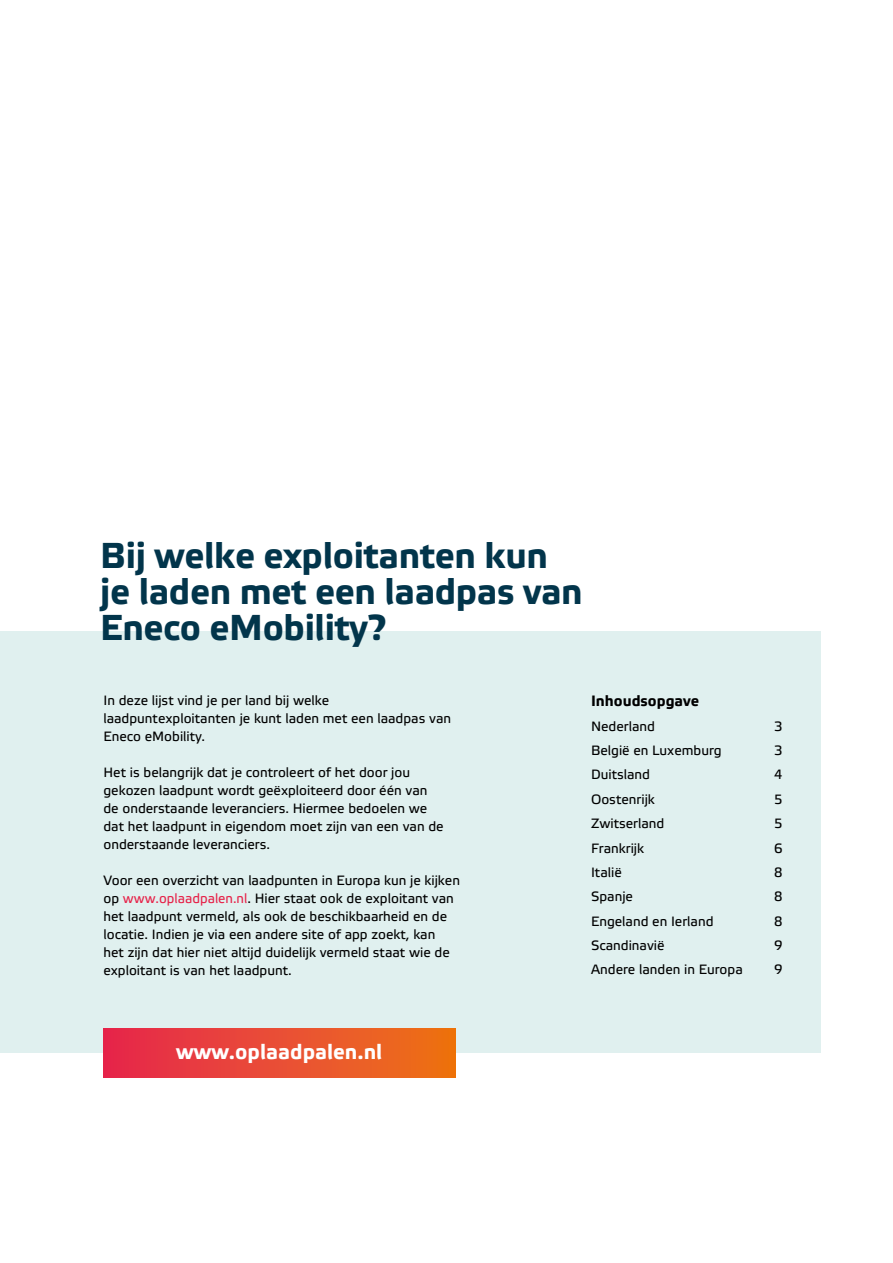
<style>
.page{position:relative;width:893px;height:1263px;background:#fff}
.page>*{position:absolute;margin:0;border:0;box-sizing:border-box;transform-origin:0 0}
.t1{font:700 36px/36px "Etelka Text Pro";letter-spacing:-.01em;color:#02354b}
.t2{font:700 21px "Etelka Text Pro";color:#fff}
.t3{font:700 15px "Etelka Text Pro";color:#000}
.t4{font:13.5px/18px "Etelka Text Pro";color:#000}
.s1{color:#e62249}
</style>
<div class="page">
<div style="left:0;top:632px;width:821px;height:421px;background:#e0f0ef"></div>
<div style="left:103px;top:1028px;width:352px;height:50px;background:linear-gradient(to right,#e6274f,#ed7415)"></div>
<h1 class="t1" style="left:100px;top:540px;width:484px">Bij welke exploitanten kun je laden met een laadpas van<br>Eneco eMobility?</h1>
<p class="t4" style="left:103px;top:692px;width:349px">In deze lijst vind je per land bij welke laadpuntexploitanten je kunt laden met een laadpas van<br>Eneco eMobility.</p>
<p class="t4" style="left:103px;top:764px;width:342px">Het is belangrijk dat je controleert of het door jou gekozen laadpunt wordt geëxploiteerd door één van de onderstaande leveranciers. Hiermee bedoelen we dat het laadpunt in eigendom moet zijn van een van de onderstaande leveranciers.</p>
<p class="t4" style="left:103px;top:872px;width:358px">Voor een overzicht van laadpunten in Europa kun je kijken op <span class="s1">www.oplaadpalen.nl</span>. Hier staat ook de exploitant van het laadpunt vermeld, als ook de beschikbaarheid en de locatie. Indien je via een andere site of app zoekt, kan<br>het zijn dat hier niet altijd duidelijk vermeld staat wie de exploitant is van het laadpunt.</p>
<p class="t3" style="left:591px;top:693px;width:110px">Inhoudsopgave</p>
<p class="t4" style="left:591px;top:718px;width:65px">Nederland</p>
<p class="t4" style="left:774px;top:718px;width:10px">3</p>
<p class="t4" style="left:591px;top:742px;width:132px">België en Luxemburg</p>
<p class="t4" style="left:774px;top:742px;width:10px">3</p>
<p class="t4" style="left:591px;top:766px;width:61px">Duitsland</p>
<p class="t4" style="left:774px;top:766px;width:10px">4</p>
<p class="t4" style="left:591px;top:791px;width:65px">Oostenrijk</p>
<p class="t4" style="left:774px;top:791px;width:10px">5</p>
<p class="t4" style="left:591px;top:815px;width:75px">Zwitserland</p>
<p class="t4" style="left:774px;top:815px;width:10px">5</p>
<p class="t4" style="left:591px;top:840px;width:55px">Frankrijk</p>
<p class="t4" style="left:774px;top:840px;width:10px">6</p>
<p class="t4" style="left:591px;top:864px;width:32px">Italië</p>
<p class="t4" style="left:774px;top:864px;width:10px">8</p>
<p class="t4" style="left:591px;top:888px;width:43px">Spanje</p>
<p class="t4" style="left:774px;top:888px;width:10px">8</p>
<p class="t4" style="left:591px;top:913px;width:124px">Engeland en Ierland</p>
<p class="t4" style="left:774px;top:913px;width:10px">8</p>
<p class="t4" style="left:591px;top:937px;width:75px">Scandinavië</p>
<p class="t4" style="left:774px;top:937px;width:10px">9</p>
<p class="t4" style="left:591px;top:961px;width:153px">Andere landen in Europa</p>
<p class="t4" style="left:774px;top:961px;width:10px">9</p>
<h2 class="t2" style="left:176px;top:1040px;width:208px">www.oplaadpalen.nl</h2>
</div>
